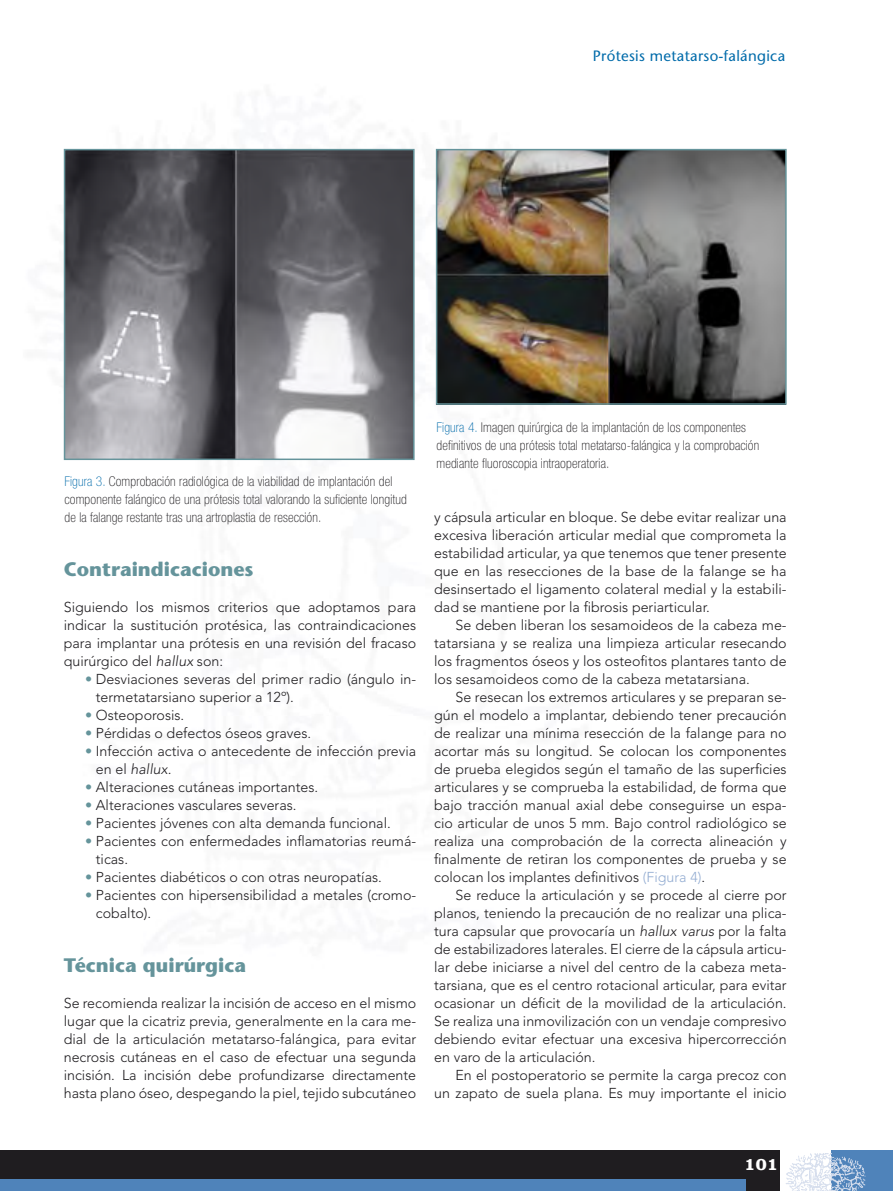
<style>
.page{position:relative;width:893px;height:1191px;background:#fff}
.page>*{position:absolute;margin:0;border:0;box-sizing:border-box;transform-origin:0 0}
.t1{font:700 19.5px "Stone Sans Std";color:#65949b}
.t2{font:700 18px "Clarendon LT Std";color:#fff}
.t3{font:500 15px "Stone Sans Std";letter-spacing:.02em;color:#006baa}
.t4{font:300 14.25px/18px "Avenir LT Std";color:#1f1d20;text-align:justify}
.t5{font:100 condensed 13.5px/18px "Helvetica Neue LT Std";letter-spacing:.01em;color:#1f1d20}
.s1{color:#006baa}
.s2{font-style:italic}
.s3{color:#65949b}
.s4{color:#94add2}
</style>
<div class="page">
<div style="left:0;top:1150px;width:780px;height:41px;background:#1f1d20"></div>
<div style="left:0;top:1179px;width:746px;height:12px;background:#4f83ba"></div>
<div style="left:831px;top:1150px;width:62px;height:41px;background:#4f83ba"></div>
<img style="left:831px;top:1153px;width:35px;height:38px">
<img style="left:786px;top:1153px;width:45px;height:38px">
<svg style="left:64px;top:149px;width:351px;height:311px"></svg>
<img style="left:436px;top:149px;width:351px;height:256px">
<p class="t3" style="left:593px;top:47px;width:194px">Prótesis metatarso-falángica</p>
<p class="t5" style="left:64px;top:472px;width:344px"><span class="s1">Figura 3.</span> Comprobación radiológica de la viabilidad de implantación del componente falángico de una prótesis total valorando la suficiente longitud de la falange restante tras una artroplastia de resección.</p>
<h1 class="t1" style="left:64px;top:558px;width:191px">Contraindicaciones</h1>
<p class="t4" style="left:64px;top:598px;width:354px">Siguiendo los mismos criterios que adoptamos para indicar la sustitución protésica, las contraindicaciones para implantar una prótesis en una revisión del fracaso quirúrgico del <span class="s2">hallux</span> son:</p>
<p class="t4" style="left:96px;top:670px;width:322px;text-indent:-11px"><span class="s3">•</span> Desviaciones severas del primer radio (ángulo in&shy;termetatarsiano superior a 12º).</p>
<p class="t4" style="left:85px;top:706px;width:101px"><span class="s3">•</span> Osteoporosis.</p>
<p class="t4" style="left:85px;top:724px;width:228px"><span class="s3">•</span> Pérdidas o defectos óseos graves.</p>
<p class="t4" style="left:96px;top:742px;width:322px;text-indent:-11px"><span class="s3">•</span> Infección activa o antecedente de infección previa en el <span class="s2">hallux.</span></p>
<p class="t4" style="left:85px;top:778px;width:235px"><span class="s3">•</span> Alteraciones cutáneas importantes.</p>
<p class="t4" style="left:85px;top:796px;width:213px"><span class="s3">•</span> Alteraciones vasculares severas.</p>
<p class="t4" style="left:85px;top:814px;width:307px"><span class="s3">•</span> Pacientes jóvenes con alta demanda funcional.</p>
<p class="t4" style="left:96px;top:832px;width:322px;text-indent:-11px"><span class="s3">•</span> Pacientes con enfermedades inflamatorias reumá&shy;ticas.</p>
<p class="t4" style="left:85px;top:868px;width:298px"><span class="s3">•</span> Pacientes diabéticos o con otras neuropatías.</p>
<p class="t4" style="left:96px;top:886px;width:322px;text-indent:-11px"><span class="s3">•</span> Pacientes con hipersensibilidad a metales (cromo&shy;cobalto).</p>
<h1 class="t1" style="left:64px;top:954px;width:184px">Técnica quirúrgica</h1>
<p class="t4" style="left:64px;top:994px;width:354px">Se recomienda realizar la incisión de acceso en el mismo lugar que la cicatriz previa, generalmente en la cara me&shy;dial de la articulación metatarso-falángica, para evitar necrosis cutáneas en el caso de efectuar una segunda incisión. La incisión debe profundizarse directamente hasta plano óseo, despegando la piel, tejido subcutáneo</p>
<p class="t5" style="left:437px;top:418px;width:324px"><span class="s1">Figura 4.</span> Imagen quirúrgica de la implantación de los componentes definitivos de una prótesis total metatarso-falángica y la comprobación mediante fluoroscopia intraoperatoria.</p>
<p class="t4" style="left:434px;top:508px;width:354px">y cápsula articular en bloque. Se debe evitar realizar una excesiva liberación articular medial que comprometa la estabilidad articular, ya que tenemos que tener presente que en las resecciones de la base de la falange se ha desinsertado el ligamento colateral medial y la estabili&shy;dad se mantiene por la fibrosis periarticular.</p>
<p class="t4" style="left:434px;top:616px;width:354px;text-indent:21px">Se deben liberan los sesamoideos de la cabeza me&shy;tatarsiana y se realiza una limpieza articular resecando los fragmentos óseos y los osteofitos plantares tanto de los sesamoideos como de la cabeza metatarsiana.</p>
<p class="t4" style="left:434px;top:688px;width:354px;text-indent:21px">Se resecan los extremos articulares y se preparan se&shy;gún el modelo a implantar, debiendo tener precaución de realizar una mínima resección de la falange para no acortar más su longitud. Se colocan los componentes de prueba elegidos según el tamaño de las superficies articulares y se comprueba la estabilidad, de forma que bajo tracción manual axial debe conseguirse un espa&shy;cio articular de unos 5 mm. Bajo control radiológico se realiza una comprobación de la correcta alineación y finalmente de retiran los componentes de prueba y se colocan los implantes definitivos <span class="s4">(Figura 4)</span>.</p>
<p class="t4" style="left:434px;top:886px;width:354px;text-indent:21px">Se reduce la articulación y se procede al cierre por planos, teniendo la precaución de no realizar una plica&shy;tura capsular que provocaría un <span class="s2">hallux varus</span> por la falta de estabilizadores laterales. El cierre de la cápsula articu&shy;lar debe iniciarse a nivel del centro de la cabeza meta&shy;tarsiana, que es el centro rotacional articular, para evitar ocasionar un déficit de la movilidad de la articulación.<br>Se realiza una inmovilización con un vendaje compresivo debiendo evitar efectuar una excesiva hipercorrección en varo de la articulación.</p>
<p class="t4" style="left:434px;top:1066px;width:354px;text-align:right">En el postoperatorio se permite la carga precoz con<br>un zapato de suela plana. Es muy importante el inicio</p>
<p class="t2" style="left:744px;top:1153px;width:35px">101</p>
</div>
